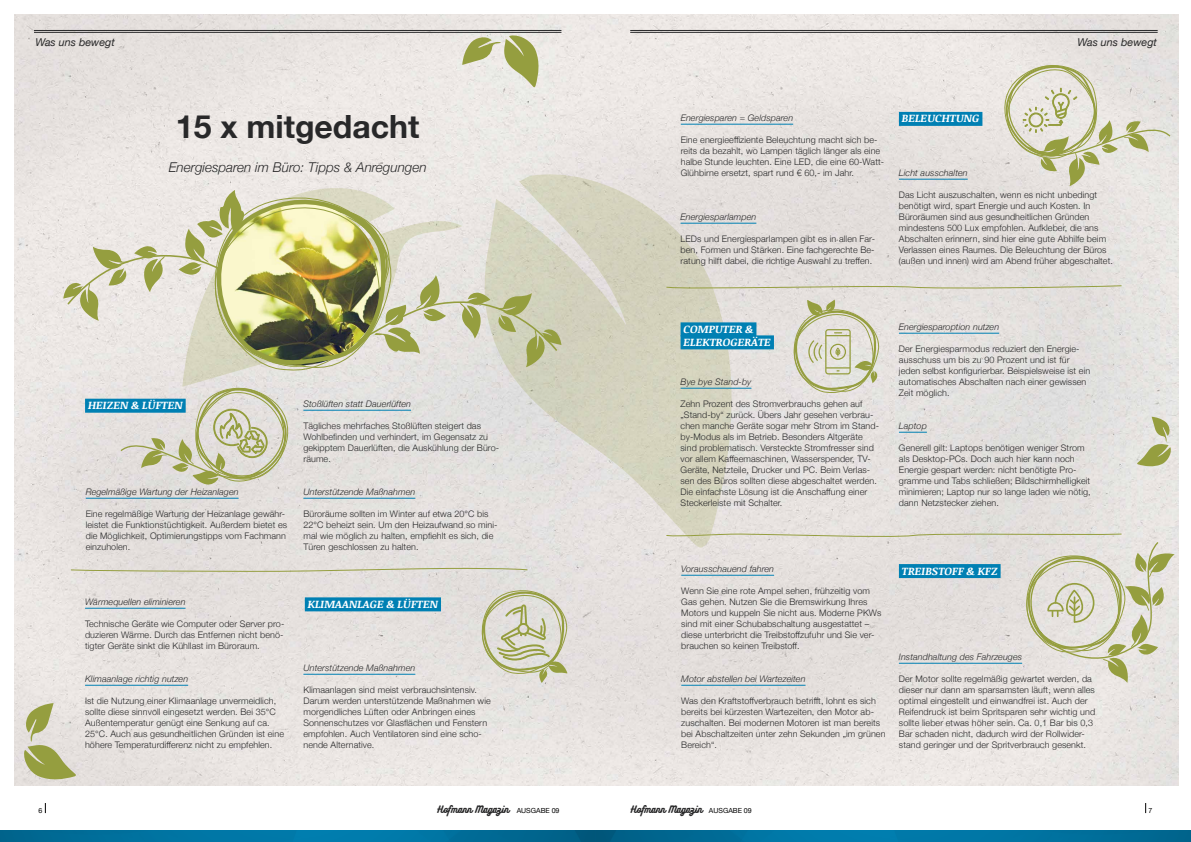
<style>
.page{position:relative;width:1191px;height:842px;background:#fff}
.page>*{position:absolute;margin:0;border:0;box-sizing:border-box;transform-origin:0 0}
.t1{font:700 32px "Helvetica Neue";color:#282829}
.t2{font:italic 300 13.5px "Helvetica Neue";color:#282829}
.t3{font:italic 700 11px/13px "Noticia Text";color:#fff}
.t4{font:italic 10.8px "Helvetica Neue";color:#282829}
.t5{font:300 9px/11px "Helvetica Neue";letter-spacing:.01em;color:#282829}
.t6{font:italic 300 9px "Helvetica Neue";letter-spacing:.01em;color:#282829}
.t7{font:8.8px "Bukhari Script";color:#282829}
.t8{font:7px "Helvetica Neue";color:#000}
.s1{font-family:"Helvetica Neue";font-size:7px;color:#000}
</style>
<div class="page">
<img style="left:0;top:830px;width:595px;height:12px">
<svg style="left:595px;top:830px;width:596px;height:12px;background:#00709d"></svg>
<img style="left:14px;top:14px;width:1164px;height:771px">
<svg style="left:476px;top:173px;width:256px;height:375px;background:#d9d6c8"></svg>
<hr style="left:34px;top:30px;width:527px;height:1px;background:#282829">
<hr style="left:34px;top:32px;width:527px;height:1px;background:#282829">
<hr style="left:630px;top:30px;width:527px;height:1px;background:#282829">
<hr style="left:630px;top:32px;width:527px;height:1px;background:#282829">
<div style="left:305px;top:597px;width:136px;height:14px;background:#0080b3"></div>
<hr style="left:303px;top:674px;width:112px;height:1px;background:#0080b3">
<hr style="left:85px;top:608px;width:100px;height:1px;background:#0080b3">
<hr style="left:85px;top:685px;width:103px;height:1px;background:#0080b3">
<hr style="left:303px;top:498px;width:112px;height:1px;background:#0080b3">
<hr style="left:86px;top:498px;width:153px;height:1px;background:#0080b3">
<hr style="left:681px;top:685px;width:124px;height:1px;background:#0080b3">
<div style="left:899px;top:112px;width:83px;height:14px;background:#0080b3"></div>
<hr style="left:680px;top:223px;width:76px;height:1px;background:#0080b3">
<hr style="left:681px;top:124px;width:112px;height:1px;background:#0080b3">
<hr style="left:899px;top:179px;width:68px;height:1px;background:#0080b3">
<svg style="left:70px;top:568px;width:458px;height:4px;background:#cfceb5"></svg>
<svg style="left:665px;top:285px;width:457px;height:4px;background:#cecdb2"></svg>
<svg style="left:665px;top:533px;width:509px;height:150px;background:#dad9d2"></svg>
<svg style="left:462px;top:34px;width:78px;height:53px;background:#c9cba4"></svg>
<svg style="left:23px;top:703px;width:53px;height:78px;background:#c5c69f"></svg>
<svg style="left:1137px;top:417px;width:34px;height:50px;background:#c5c8a0"></svg>
<div style="left:680px;top:322px;width:76px;height:14px;background:#0080b3"></div>
<div style="left:680px;top:335px;width:94px;height:14px;background:#0080b3"></div>
<hr style="left:899px;top:333px;width:100px;height:1px;background:#0080b3">
<svg style="left:899px;top:432px;width:28px;height:1px"></svg>
<hr style="left:680px;top:388px;width:71px;height:1px;background:#0080b3">
<svg style="left:469px;top:580px;width:100px;height:103px;background:#d4d3c0"></svg>
<svg style="left:989px;top:53px;width:182px;height:133px;background:#dddbcb"></svg>
<svg style="left:63px;top:175px;width:498px;height:316px;background:#d3d3c0"></svg>
<svg style="left:781px;top:299px;width:100px;height:94px;background:#d7d5c2"></svg>
<p class="t4" style="left:35px;top:35px;width:81px">Was uns bewegt</p>
<p class="t4" style="left:1077px;top:35px;width:81px">Was uns bewegt</p>
<h1 class="t1" style="left:176px;top:102px;width:245px">15 x mitgedacht</h1>
<h2 class="t2" style="left:169px;top:156px;width:259px">Energiesparen im Büro: Tipps &amp; Anregungen</h2>
<p class="t3" style="left:88px;top:398px;width:96px">HEIZEN &amp; LÜFTEN</p>
<p class="t6" style="left:86px;top:485px;width:154px">Regelmäßige Wartung der Heizanlagen</p>
<p class="t5" style="left:86px;top:508px;width:203px">Eine regelmäßige Wartung der Heizanlage gewähr&shy;leistet die Funktionstüchtigkeit. Außerdem bietet es die Möglichkeit, Optimierungstipps vom Fachmann einzuholen.</p>
<p class="t6" style="left:303px;top:397px;width:109px">Stoßlüften statt Dauerlüften</p>
<p class="t5" style="left:303px;top:420px;width:197px">Tägliches mehrfaches Stoßlüften steigert das Wohlbefinden und verhindert, im Gegensatz zu gekipptem Dauerlüften, die Auskühlung der Büro&shy;räume.</p>
<p class="t6" style="left:303px;top:485px;width:113px">Unterstützende Maßnahmen</p>
<p class="t5" style="left:303px;top:508px;width:196px">Büroräume sollten im Winter auf etwa 20°C bis 22°C beheizt sein. Um den Heizaufwand so mini&shy;mal wie möglich zu halten, empfiehlt es sich, die Türen geschlossen zu halten.</p>
<p class="t6" style="left:85px;top:595px;width:102px">Wärmequellen eliminieren</p>
<p class="t5" style="left:85px;top:618px;width:201px;text-align:justify">Technische Geräte wie Computer oder Server pro&shy;duzieren Wärme. Durch das Entfernen nicht benö&shy;tigter Geräte sinkt die Kühllast im Büroraum.</p>
<p class="t6" style="left:85px;top:672px;width:105px">Klimaanlage richtig nutzen</p>
<p class="t5" style="left:85px;top:695px;width:200px">Ist die Nutzung einer Klimaanlage unvermeidlich, sollte diese sinnvoll eingesetzt werden. Bei 35°C Außentemperatur genügt eine Senkung auf ca.<br>25°C. Auch aus gesundheitlichen Gründen ist eine höhere Temperaturdifferenz nicht zu empfehlen.</p>
<p class="t3" style="left:308px;top:597px;width:132px">KLIMAANLAGE &amp; LÜFTEN</p>
<p class="t6" style="left:303px;top:661px;width:113px">Unterstützende Maßnahmen</p>
<p class="t5" style="left:303px;top:684px;width:189px">Klimaanlagen sind meist verbrauchsintensiv.<br>Darum werden unterstützende Maßnahmen wie morgendliches Lüften oder Anbringen eines Sonnenschutzes vor Glasflächen und Fenstern empfohlen. Auch Ventilatoren sind eine scho&shy;nende Alternative.</p>
<p class="t6" style="left:681px;top:111px;width:114px">Energiesparen = Geldsparen</p>
<p class="t5" style="left:681px;top:134px;width:205px">Eine energieeffiziente Beleuchtung macht sich be&shy;reits da bezahlt, wo Lampen täglich länger als eine halbe Stunde leuchten. Eine LED, die eine 60-Watt-Glühbirne ersetzt, spart rund € 60,- im Jahr.</p>
<p class="t6" style="left:680px;top:210px;width:77px">Energiesparlampen</p>
<p class="t5" style="left:680px;top:233px;width:196px;text-align:justify">LEDs und Energiesparlampen gibt es in allen Far&shy;ben, Formen und Stärken. Eine fachgerechte Be&shy;ratung hilft dabei, die richtige Auswahl zu treffen.</p>
<p class="t3" style="left:902px;top:112px;width:79px">BELEUCHTUNG</p>
<p class="t6" style="left:899px;top:166px;width:70px">Licht ausschalten</p>
<p class="t5" style="left:899px;top:189px;width:216px">Das Licht auszuschalten, wenn es nicht unbedingt benötigt wird, spart Energie und auch Kosten. In Büroräumen sind aus gesundheitlichen Gründen mindestens 500 Lux empfohlen. Aufkleber, die ans Abschalten erinnern, sind hier eine gute Abhilfe beim Verlassen eines Raumes. Die Beleuchtung der Büros (außen und innen) wird am Abend früher abgeschaltet.</p>
<p class="t3" style="left:683px;top:322px;width:89px">COMPUTER &amp;<br>ELEKTROGERÄTE</p>
<p class="t6" style="left:899px;top:320px;width:102px">Energiesparoption nutzen</p>
<p class="t5" style="left:899px;top:343px;width:193px">Der Energiesparmodus reduziert den Energie&shy;ausschuss um bis zu 90 Prozent und ist für jeden selbst konfigurierbar. Beispielsweise ist ein automatisches Abschalten nach einer gewissen Zeit möglich.</p>
<p class="t6" style="left:899px;top:419px;width:29px">Laptop</p>
<p class="t5" style="left:899px;top:442px;width:193px">Generell gilt: Laptops benötigen weniger Strom als Desktop-PCs. Doch auch hier kann noch Energie gespart werden: nicht benötigte Pro&shy;gramme und Tabs schließen; Bildschirmhelligkeit minimieren; Laptop nur so lange laden wie nötig, dann Netzstecker ziehen.</p>
<p class="t6" style="left:680px;top:375px;width:72px">Bye bye Stand-by</p>
<p class="t5" style="left:680px;top:398px;width:200px">Zehn Prozent des Stromverbrauchs gehen auf „Stand-by“ zurück. Übers Jahr gesehen verbrau&shy;chen manche Geräte sogar mehr Strom im Stand&shy;by-Modus als im Betrieb. Besonders Altgeräte sind problematisch. Versteckte Stromfresser sind vor allem Kaffeemaschinen, Wasserspender, TV-Geräte, Netzteile, Drucker und PC. Beim Verlas&shy;sen des Büros sollten diese abgeschaltet werden.<br>Die einfachste Lösung ist die Anschaffung einer Steckerleiste mit Schalter.</p>
<p class="t6" style="left:681px;top:562px;width:94px">Vorausschauend fahren</p>
<p class="t5" style="left:681px;top:585px;width:202px">Wenn Sie eine rote Ampel sehen, frühzeitig vom Gas gehen. Nutzen Sie die Bremswirkung Ihres Motors und kuppeln Sie nicht aus. Moderne PKWs sind mit einer Schubabschaltung ausgestattet – diese unterbricht die Treibstoffzufuhr und Sie ver&shy;brauchen so keinen Treibstoff.</p>
<p class="t6" style="left:681px;top:672px;width:126px">Motor abstellen bei Wartezeiten</p>
<p class="t5" style="left:681px;top:695px;width:206px">Was den Kraftstoffverbrauch betrifft, lohnt es sich bereits bei kürzesten Wartezeiten, den Motor ab&shy;zuschalten. Bei modernen Motoren ist man bereits bei Abschaltzeiten unter zehn Sekunden „im grünen Bereich“.</p>
<p class="t3" style="left:902px;top:564px;width:97px">TREIBSTOFF &amp; KFZ</p>
<p class="t6" style="left:899px;top:650px;width:125px">Instandhaltung des Fahrzeuges</p>
<p class="t5" style="left:899px;top:673px;width:198px">Der Motor sollte regelmäßig gewartet werden, da dieser nur dann am sparsamsten läuft, wenn alles optimal eingestellt und einwandfrei ist. Auch der Reifendruck ist beim Spritsparen sehr wichtig und sollte lieber etwas höher sein. Ca. 0,1 Bar bis 0,3<br>Bar schaden nicht, dadurch wird der Rollwider&shy;stand geringer und der Spritverbrauch gesenkt.</p>
<p class="t8" style="left:38px;top:805px;width:5px">6</p>
<p class="t7" style="left:437px;top:804px;width:123px">Hofmann Magazin <span class="s1">AUSGABE 09</span></p>
<p class="t7" style="left:631px;top:804px;width:122px">Hofmann Magazin <span class="s1">AUSGABE 09</span></p>
<p class="t8" style="left:1148px;top:805px;width:5px">7</p>
</div>
